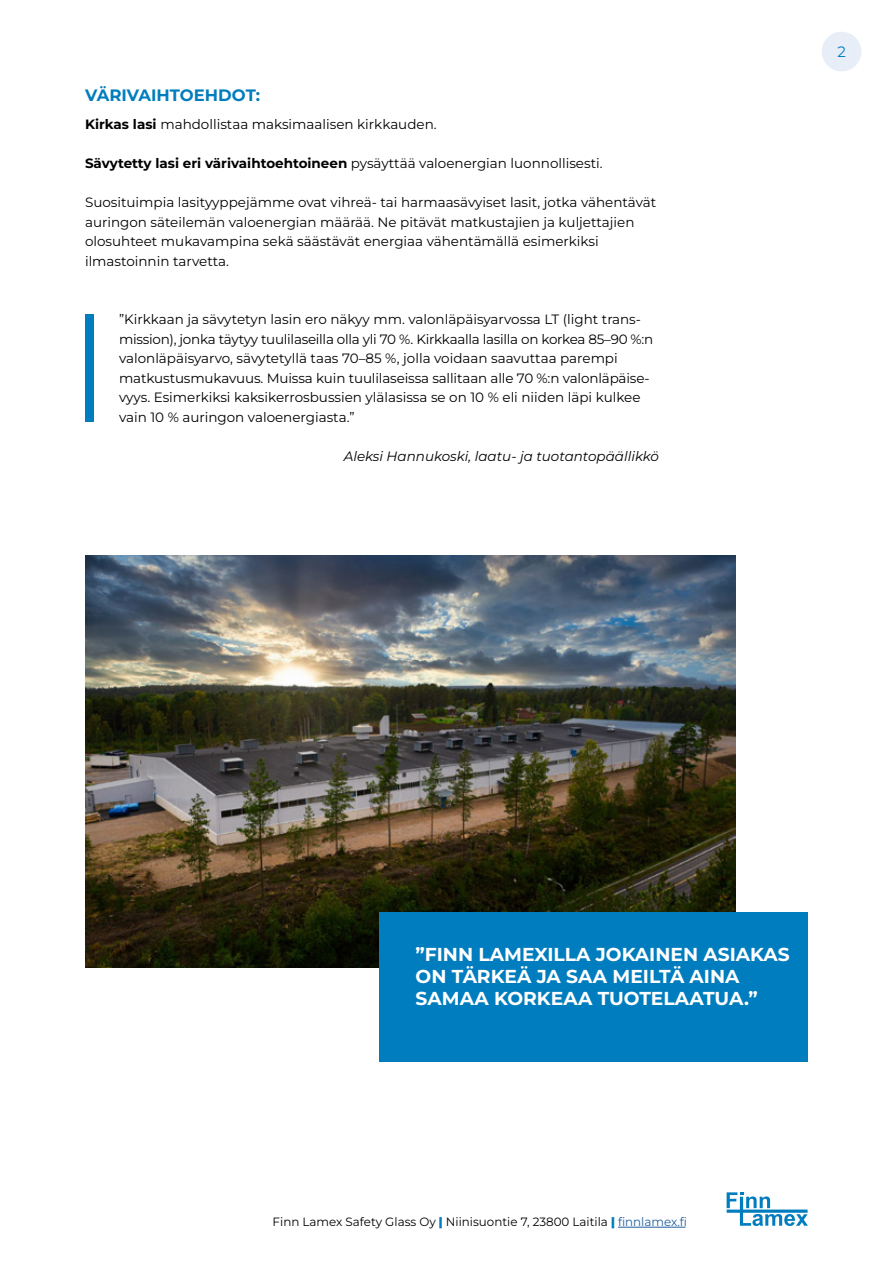
<style>
.page{position:relative;width:893px;height:1263px;background:#fff}
.page>*{position:absolute;margin:0;border:0;box-sizing:border-box;transform-origin:0 0}
.t1{font:700 18.75px/22px "Montserrat";color:#fff}
.t2{font:700 16.5px "Montserrat";color:#007dbe}
.t3{font:15px "Montserrat";color:#007dbe}
.t4{font:13.5px/19.5px "Montserrat";color:#000}
.t5{font:italic 13.5px "Montserrat";color:#000}
.t6{font:12px "Montserrat";color:#000}
.s1{font-weight:700}
.s2{font-weight:900;color:#007dbe}
.s3{color:#215e9e}
</style>
<div class="page">
<hr style="left:618px;top:1227px;width:67px;height:1px;background:#215e9e">
<svg style="left:727px;top:1192px;width:81px;height:34px"></svg>
<div style="left:822px;top:32px;width:39px;height:39px;background:#e7eef7;border-radius:50%"></div>
<img style="left:85px;top:555px;width:651px;height:413px">
<div style="left:379px;top:912px;width:429px;height:150px;background:#007dbe"></div>
<div style="left:85px;top:315px;width:9px;height:107px;background:#007dbe"></div>
<p class="t2" style="left:85px;top:84px;width:176px">VÄRIVAIHTOEHDOT:</p>
<p class="t4" style="left:85px;top:114px;width:353px"><span class="s1">Kirkas lasi</span> mahdollistaa maksimaalisen kirkkauden.</p>
<p class="t4" style="left:85px;top:153px;width:519px"><span class="s1">Sävytetty lasi eri värivaihtoehtoineen</span> pysäyttää valoenergian luonnollisesti.</p>
<p class="t4" style="left:85px;top:192px;width:573px">Suosituimpia lasityyppejämme ovat vihreä- tai harmaasävyiset lasit, jotka vähentävät auringon säteilemän valoenergian määrää. Ne pitävät matkustajien ja kuljettajien olosuhteet mukavampina sekä säästävät energiaa vähentämällä esimerkiksi ilmastoinnin tarvetta.</p>
<p class="t4" style="left:119px;top:309px;width:536px">”Kirkkaan ja sävytetyn lasin ero näkyy mm. valonläpäisyarvossa LT (light trans&shy;mission), jonka täytyy tuulilaseilla olla yli 70 %. Kirkkaalla lasilla on korkea 85–90 %:n valonläpäisyarvo, sävytetyllä taas 70–85 %, jolla voidaan saavuttaa parempi matkustusmukavuus. Muissa kuin tuulilaseissa sallitaan alle 70 %:n valonläpäise&shy;vyys. Esimerkiksi kaksikerrosbussien ylälasissa se on 10 % eli niiden läpi kulkee vain 10 % auringon valoenergiasta.”</p>
<p class="t5" style="left:344px;top:447px;width:317px">Aleksi Hannukoski, laatu- ja tuotantopäällikkö</p>
<p class="t3" style="left:837px;top:42px;width:10px">2</p>
<h1 class="t1" style="left:416px;top:943px;width:376px">”FINN LAMEXILLA JOKAINEN ASIAKAS<br>ON TÄRKEÄ JA SAA MEILTÄ AINA<br>SAMAA KORKEAA TUOTELAATUA.”</h1>
<p class="t6" style="left:273px;top:1214px;width:416px">Finn Lamex Safety Glass Oy <span class="s2">|</span> Niinisuontie 7, 23800 Laitila <span class="s2">|</span> <span class="s3">finnlamex.fi</span></p>
</div>
